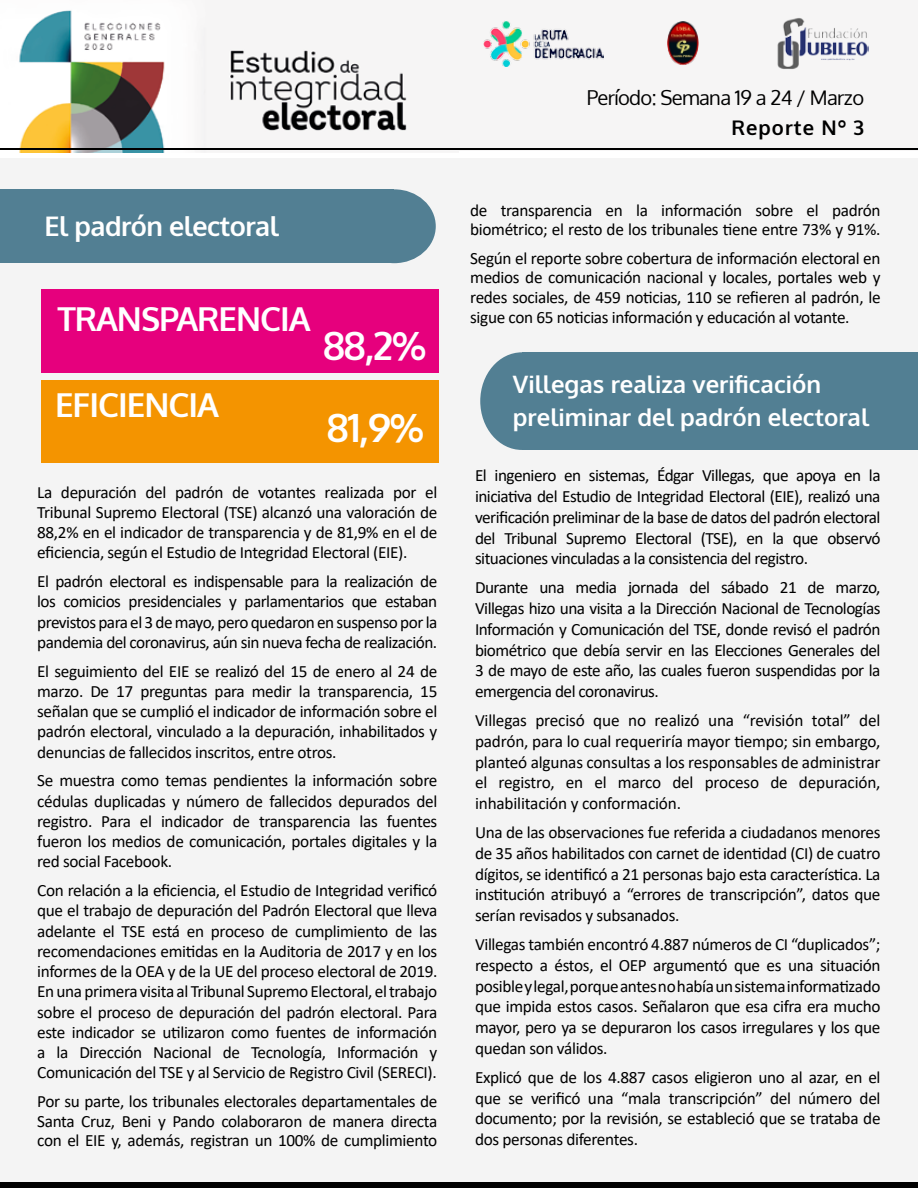
<style>
.page{position:relative;width:918px;height:1188px;background:#fff}
.page>*{position:absolute;margin:0;border:0;box-sizing:border-box;transform-origin:0 0}
.t1{font:700 39px/81.8px "Oxygen";color:#fff}
.t2{font:700 33px "Oxygen";letter-spacing:-.03em;color:#fff}
.t3{font:700 27px "Oxygen";letter-spacing:-.02em;color:#fff}
.t4{font:700 24px/33px "Oxygen";color:#fff}
.t5{font:20.1px "Oxygen";letter-spacing:-.03em;color:#000}
.t6{font:700 20.1px "Oxygen";letter-spacing:.05em;color:#000}
.t7{font:17.25px/20.7px "Calibri";letter-spacing:-.02em;color:#000;text-align:justify}
</style>
<div class="page">
<div style="left:0;top:158px;width:918px;height:1025px;background:#f4f4f4"></div>
<div style="left:523px;top:352px;width:395px;height:98px;background:#527f93"></div>
<div style="left:480px;top:352px;width:84px;height:98px;background:#527f93;border-radius:50%"></div>
<div style="left:447px;top:0;width:471px;height:150px;background:#f6f5f5"></div>
<img style="left:19px;top:10px;width:391px;height:143px">
<hr style="left:0;top:148px;width:918px;height:2px;background:#000">
<div style="left:0;top:1183px;width:918px;height:5px;background:#000"></div>
<img style="left:777px;top:18px;width:91px;height:51px">
<img style="left:667px;top:21px;width:32px;height:44px">
<img style="left:484px;top:21px;width:120px;height:45px">
<div style="left:41px;top:289px;width:397px;height:83px;background:#e6007d"></div>
<div style="left:41px;top:381px;width:397px;height:82px;background:#f49400"></div>
<div style="left:0;top:189px;width:393px;height:74px;background:#527f93"></div>
<div style="left:353px;top:189px;width:83px;height:74px;background:#527f93;border-radius:50%"></div>
<p class="t5" style="left:587px;top:84px;width:279px">Período: Semana 19 a 24 / Marzo</p>
<p class="t6" style="left:731px;top:115px;width:134px">Reporte Nº 3</p>
<h3 class="t3" style="left:45px;top:209px;width:236px">El padrón electoral</h3>
<p class="t7" style="left:470px;top:199px;width:412px;line-height:19.8px">de transparencia en la información sobre el padrón biométrico; el resto de los tribunales tiene entre 73% y 91%.</p>
<p class="t7" style="left:470px;top:248px;width:412px;line-height:19.8px">Según el reporte sobre cobertura de información electoral en medios de comunicación nacional y locales, portales web y redes sociales, de 459 noticias, 110 se refieren al padrón, le sigue con 65 noticias información y educación al votante.</p>
<h2 class="t2" style="left:57px;top:299px;width:255px">TRANSPARENCIA</h2>
<h1 class="t1" style="left:323px;top:306px;width:104px">88,2%<br>81,9%</h1>
<h3 class="t4" style="left:513px;top:369px;width:358px">Villegas realiza verificación preliminar del padrón electoral</h3>
<h2 class="t2" style="left:55px;top:384px;width:165px">EFICIENCIA</h2>
<p class="t7" style="left:37px;top:481px;width:402px;line-height:20.2px">La depuración del padrón de votantes realizada por el Tribunal Supremo Electoral (TSE) alcanzó una valoración de 88,2% en el indicador de transparencia y de 81,9% en el de eficiencia, según el Estudio de Integridad Electoral (EIE).</p>
<p class="t7" style="left:37px;top:571px;width:402px;line-height:20.2px">El padrón electoral es indispensable para la realización de los comicios presidenciales y parlamentarios que estaban previstos para el 3 de mayo, pero quedaron en suspenso por la pandemia del coronavirus, aún sin nueva fecha de realización.</p>
<p class="t7" style="left:37px;top:660px;width:402px;line-height:20.2px">El seguimiento del EIE se realizó del 15 de enero al 24 de marzo. De 17 preguntas para medir la transparencia, 15 señalan que se cumplió el indicador de información sobre el padrón electoral, vinculado a la depuración, inhabilitados y denuncias de fallecidos inscritos, entre otros.</p>
<p class="t7" style="left:37px;top:770px;width:402px;line-height:20.2px">Se muestra como temas pendientes la información sobre cédulas duplicadas y número de fallecidos depurados del registro. Para el indicador de transparencia las fuentes fueron los medios de comunicación, portales digitales y la red social Facebook.</p>
<p class="t7" style="left:37px;top:880px;width:402px;line-height:20.2px">Con relación a la eficiencia, el Estudio de Integridad verificó que el trabajo de depuración del Padrón Electoral que lleva adelante el TSE está en proceso de cumplimiento de las recomendaciones emitidas en la Auditoria de 2017 y en los informes de la OEA y de la UE del proceso electoral de 2019.<br>En una primera visita al Tribunal Supremo Electoral, el trabajo sobre el proceso de depuración del padrón electoral. Para este indicador se utilizaron como fuentes de información a la Dirección Nacional de Tecnología, Información y Comunicación del TSE y al Servicio de Registro Civil (SERECI).</p>
<p class="t7" style="left:37px;top:1091px;width:402px;line-height:19.8px">Por su parte, los tribunales electorales departamentales de Santa Cruz, Beni y Pando colaboraron de manera directa con el EIE y, además, registran un 100% de cumplimiento</p>
<p class="t7" style="left:475px;top:465px;width:407px">El ingeniero en sistemas, Édgar Villegas, que apoya en la iniciativa del Estudio de Integridad Electoral (EIE), realizó una verificación preliminar de la base de datos del padrón electoral del Tribunal Supremo Electoral (TSE), en la que observó situaciones vinculadas a la consistencia del registro.</p>
<p class="t7" style="left:475px;top:577px;width:407px">Durante una media jornada del sábado 21 de marzo, Villegas hizo una visita a la Dirección Nacional de Tecnologías Información y Comunicación del TSE, donde revisó el padrón biométrico que debía servir en las Elecciones Generales del 3 de mayo de este año, las cuales fueron suspendidas por la emergencia del coronavirus.</p>
<p class="t7" style="left:475px;top:710px;width:407px">Villegas precisó que no realizó una “revisión total” del padrón, para lo cual requeriría mayor tiempo; sin embargo, planteó algunas consultas a los responsables de administrar el registro, en el marco del proceso de depuración, inhabilitación y conformación.</p>
<p class="t7" style="left:475px;top:822px;width:407px">Una de las observaciones fue referida a ciudadanos menores de 35 años habilitados con carnet de identidad (CI) de cuatro dígitos, se identificó a 21 personas bajo esta característica. La institución atribuyó a “errores de transcripción”, datos que serían revisados y subsanados.</p>
<p class="t7" style="left:475px;top:934px;width:407px">Villegas también encontró 4.887 números de CI “duplicados”; respecto a éstos, el OEP argumentó que es una situación posible y legal, porque antes no había un sistema informatizado que impida estos casos. Señalaron que esa cifra era mucho mayor, pero ya se depuraron los casos irregulares y los que quedan son válidos.</p>
<p class="t7" style="left:475px;top:1066px;width:407px">Explicó que de los 4.887 casos eligieron uno al azar, en el que se verificó una “mala transcripción” del número del documento; por la revisión, se estableció que se trataba de dos personas diferentes.</p>
</div>
